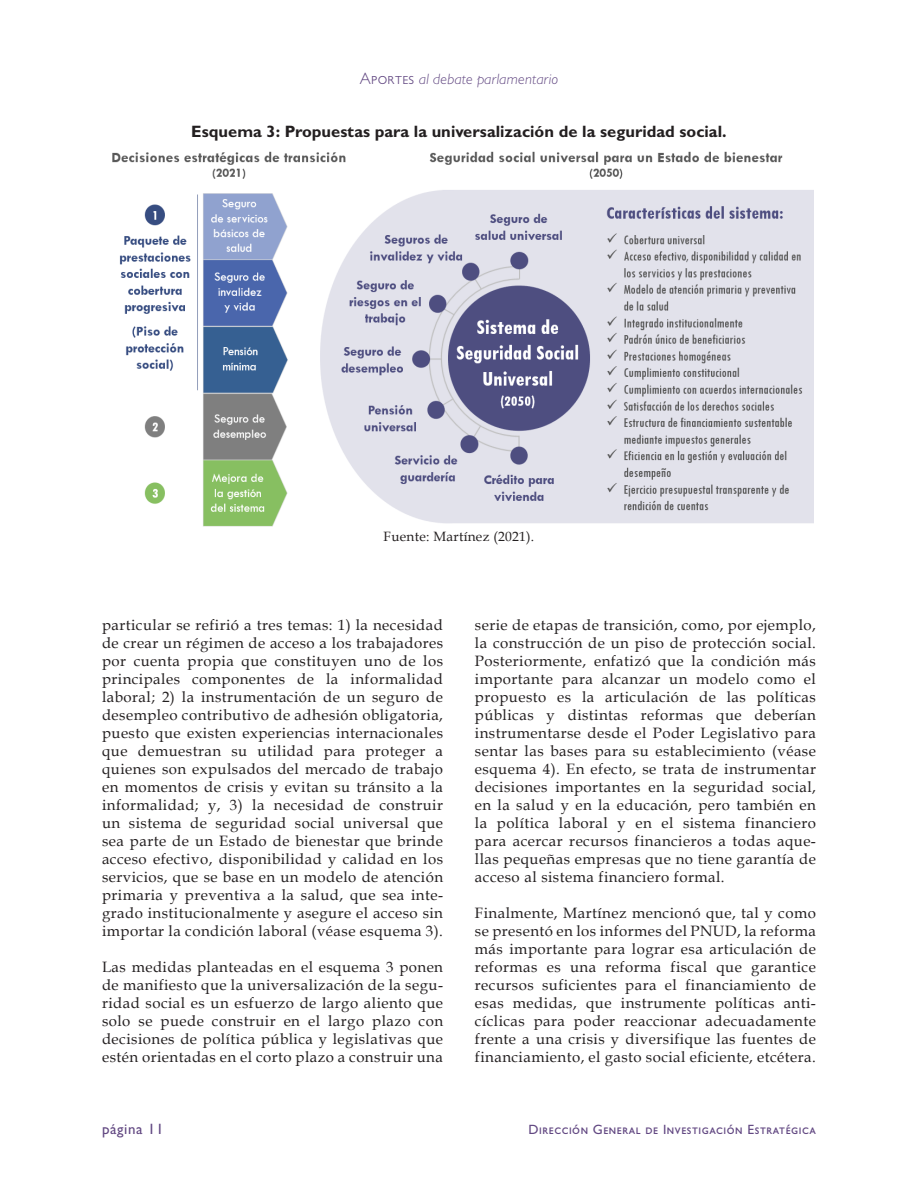
<style>
.page{position:relative;width:918px;height:1188px;background:#fff}
.page>*{position:absolute;margin:0;border:0;box-sizing:border-box;transform-origin:0 0}
.titulos_graficas{font:700 16.5px "Gill Sans";color:#231f20}
._01_texto_general{font:15px/18px "Book Antiqua";letter-spacing:.03em;color:#231f20;text-align:justify}
.t1{font:italic 300 15px "Gill Sans";letter-spacing:.02em;color:#624882}
.t2{font:500 15px "Gill Sans";letter-spacing:.04em;color:#624882}
.t3{font:500 13.5px "Gill Sans";letter-spacing:.04em;color:#624882}
._01notas_al_pie{font:13.5px "Book Antiqua";letter-spacing:.02em;color:#231f20}
.s1{font-style:normal;font-size:16.5px}
</style>
<div class="page">
<img style="left:112px;top:151px;width:702px;height:375px">
<p class="t1" style="left:360px;top:70px;width:200px"><span class="s1">Aportes</span> al debate parlamentario</p>
<p class="titulos_graficas" style="left:191px;top:121px;width:537px">Esquema 3: Propuestas para la universalización de la seguridad social.</p>
<p class="_01notas_al_pie" style="left:384px;top:527px;width:152px">Fuente: Martínez (2021).</p>
<p class="_01_texto_general" style="left:102px;top:616px;width:343px">particular se refirió a tres temas: 1) la necesidad de crear un régimen de acceso a los trabajadores por cuenta propia que constituyen uno de los principales componentes de la informalidad laboral; 2) la instrumentación de un seguro de desempleo contributivo de adhesión obligatoria, puesto que existen experiencias internacionales que demuestran su utilidad para proteger a quienes son expulsados del mercado de trabajo en momentos de crisis y evitan su tránsito a la informalidad; y, 3) la necesidad de construir un sistema de seguridad social universal que sea parte de un Estado de bienestar que brinde acceso efectivo, disponibilidad y calidad en los servicios, que se base en un modelo de atención primaria y preventiva a la salud, que sea inte&shy;grado institucionalmente y asegure el acceso sin importar la condición laboral (véase esquema 3).</p>
<p class="_01_texto_general" style="left:102px;top:958px;width:343px">Las medidas planteadas en el esquema 3 ponen de manifiesto que la universalización de la segu&shy;ridad social es un esfuerzo de largo aliento que solo se puede construir en el largo plazo con decisiones de política pública y legislativas que estén orientadas en el corto plazo a construir una</p>
<p class="_01_texto_general" style="left:475px;top:616px;width:343px">serie de etapas de transición, como, por ejemplo, la construcción de un piso de protección social.<br>Posteriormente, enfatizó que la condición más importante para alcanzar un modelo como el propuesto es la articulación de las políticas públicas y distintas reformas que deberían instrumentarse desde el Poder Legislativo para sentar las bases para su establecimiento (véase esquema 4). En efecto, se trata de instrumentar decisiones importantes en la seguridad social, en la salud y en la educación, pero también en la política laboral y en el sistema financiero para acercar recursos financieros a todas aque&shy;llas pequeñas empresas que no tiene garantía de acceso al sistema financiero formal.</p>
<p class="_01_texto_general" style="left:475px;top:904px;width:343px">Finalmente, Martínez mencionó que, tal y como se presentó en los informes del PNUD, la reforma más importante para lograr esa articulación de reformas es una reforma fiscal que garantice recursos suficientes para el financiamiento de esas medidas, que instrumente políticas anti&shy;cíclicas para poder reaccionar adecuadamente frente a una crisis y diversifique las fuentes de financiamiento, el gasto social eficiente, etcétera.</p>
<p class="t2" style="left:102px;top:1120px;width:63px">página 11</p>
<p class="t3" style="left:529px;top:1121px;width:289px">Dirección General de Investigación Estratégica</p>
</div>
